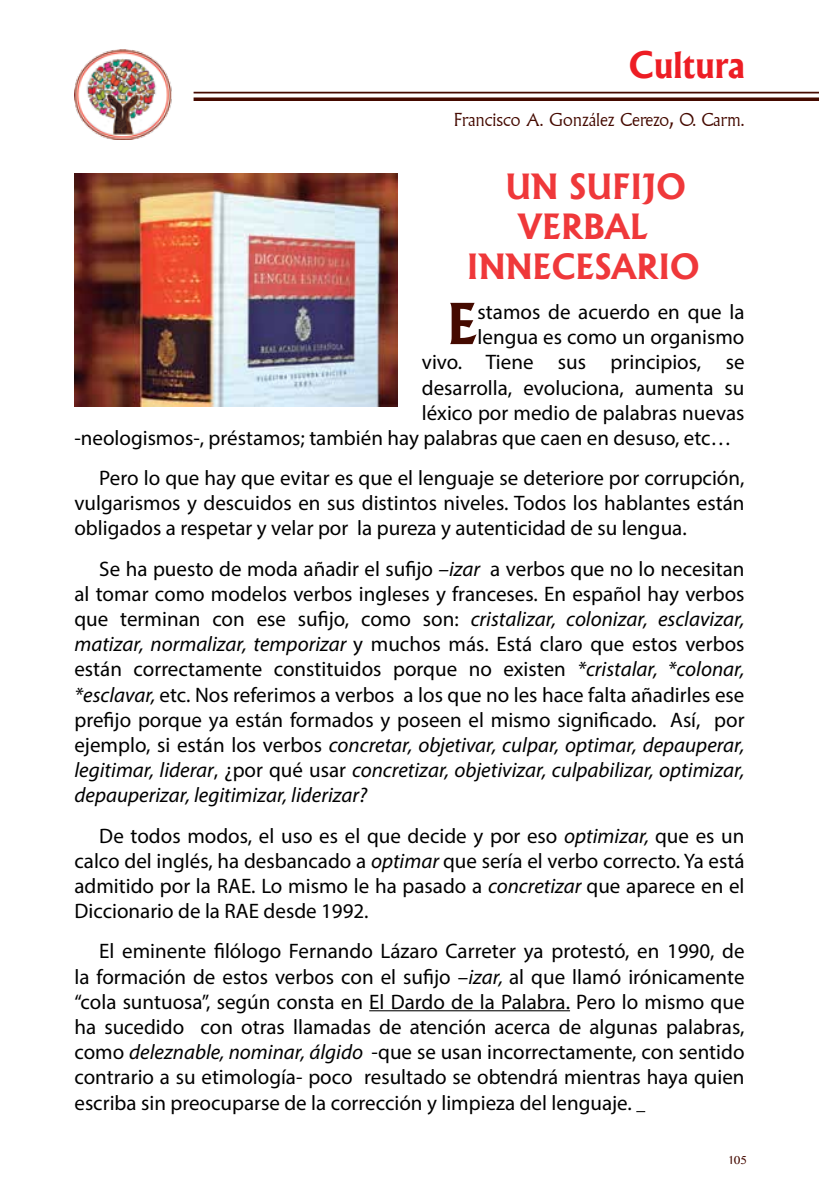
<style>
.page{position:relative;width:819px;height:1191px;background:#fff}
.page>*{position:absolute;margin:0;border:0;box-sizing:border-box;transform-origin:0 0}
.t1{font:700 53.9px "Albertus";color:#450a00}
.t2{font:700 35px "Albertus";color:#ed1d24}
.t3{font:700 33.25px "Albertus";color:#ef383a}
.t4{font:21px/25.2px "Myriad Pro";color:#000;text-align:justify}
.t5{font:300 17.5px "Albertus";color:#450a00}
.t6{font:12.25px "Tamil MN";color:#450a00}
.s1{font-style:italic}
</style>
<div class="page">
<hr style="left:369px;top:1010px;width:201px;height:1px;background:#000">
<svg style="left:193px;top:97px;width:626px;height:4px;background:#5b281f"></svg>
<hr style="left:193px;top:92px;width:626px;height:1px;background:#450a00">
<img style="left:74px;top:50px;width:98px;height:89px">
<img style="left:74px;top:174px;width:323px;height:233px">
<h2 class="t2" style="left:629px;top:43px;width:117px">Cultura</h2>
<p class="t5" style="left:454px;top:110px;width:292px">Francisco A. González Cerezo, O. Carm.</p>
<h3 class="t3" style="left:505px;top:166px;width:182px">UN SUFIJO</h3>
<h3 class="t3" style="left:518px;top:206px;width:132px">VERBAL</h3>
<h3 class="t3" style="left:467px;top:246px;width:234px">INNECESARIO</h3>
<h1 class="t1" style="left:446px;top:291px;width:32px">E</h1>
<p class="t4" style="left:477px;top:299px;width:268px">stamos de acuerdo en que la</p>
<p class="t4" style="left:477px;top:324px;width:268px">lengua es como un organismo</p>
<p class="t4" style="left:422px;top:349px;width:324px">vivo. Tiene sus principios, se</p>
<p class="t4" style="left:422px;top:374px;width:324px">desarrolla, evoluciona, aumenta su</p>
<p class="t4" style="left:422px;top:400px;width:324px">léxico por medio de palabras nuevas</p>
<p class="t4" style="left:74px;top:425px;width:658px">-neologismos-, préstamos; también hay palabras que caen en desuso, etc…</p>
<p class="t4" style="left:74px;top:465px;width:671px;text-indent:25px">Pero lo que hay que evitar es que el lenguaje se deteriore por corrupción, vulgarismos y descuidos en sus distintos niveles. Todos los hablantes están obligados a respetar y velar por la pureza y autenticidad de su lengua.</p>
<p class="t4" style="left:74px;top:555px;width:671px;text-indent:25px">Se ha puesto de moda añadir el sufijo <span class="s1">–izar</span> a verbos que no lo necesitan al tomar como modelos verbos ingleses y franceses. En español hay verbos que terminan con ese sufijo, como son: <span class="s1">cristalizar, colonizar, esclavizar, matizar, normalizar, temporizar</span> y muchos más. Está claro que estos verbos están correctamente constituidos porque no existen <span class="s1">*cristalar, *colonar, *esclavar,</span> etc. Nos referimos a verbos a los que no les hace falta añadirles ese prefijo porque ya están formados y poseen el mismo significado. Así, por ejemplo, si están los verbos <span class="s1">concretar, objetivar, culpar, optimar, depauperar, legitimar, liderar</span>, ¿por qué usar <span class="s1">concretizar, objetivizar, culpabilizar, optimizar, depauperizar, legitimizar, liderizar?</span></p>
<p class="t4" style="left:74px;top:822px;width:671px;text-indent:25px">De todos modos, el uso es el que decide y por eso <span class="s1">optimizar,</span> que es un calco del inglés, ha desbancado a <span class="s1">optimar</span> que sería el verbo correcto. Ya está admitido por la RAE. Lo mismo le ha pasado a <span class="s1">concretizar</span> que aparece en el Diccionario de la RAE desde 1992.</p>
<p class="t4" style="left:74px;top:938px;width:671px;text-indent:25px">El eminente filólogo Fernando Lázaro Carreter ya protestó, en 1990, de la formación de estos verbos con el sufijo –<span class="s1">izar,</span> al que llamó irónicamente “cola suntuosa”, según consta en El Dardo de la Palabra. Pero lo mismo que ha sucedido con otras llamadas de atención acerca de algunas palabras, como <span class="s1">deleznable, nominar, álgido</span> -que se usan incorrectamente, con sentido contrario a su etimología- poco resultado se obtendrá mientras haya quien escriba sin preocuparse de la corrección y limpieza del lenguaje.</p>
<p class="t6" style="left:727px;top:1151px;width:21px">105</p>
</div>
